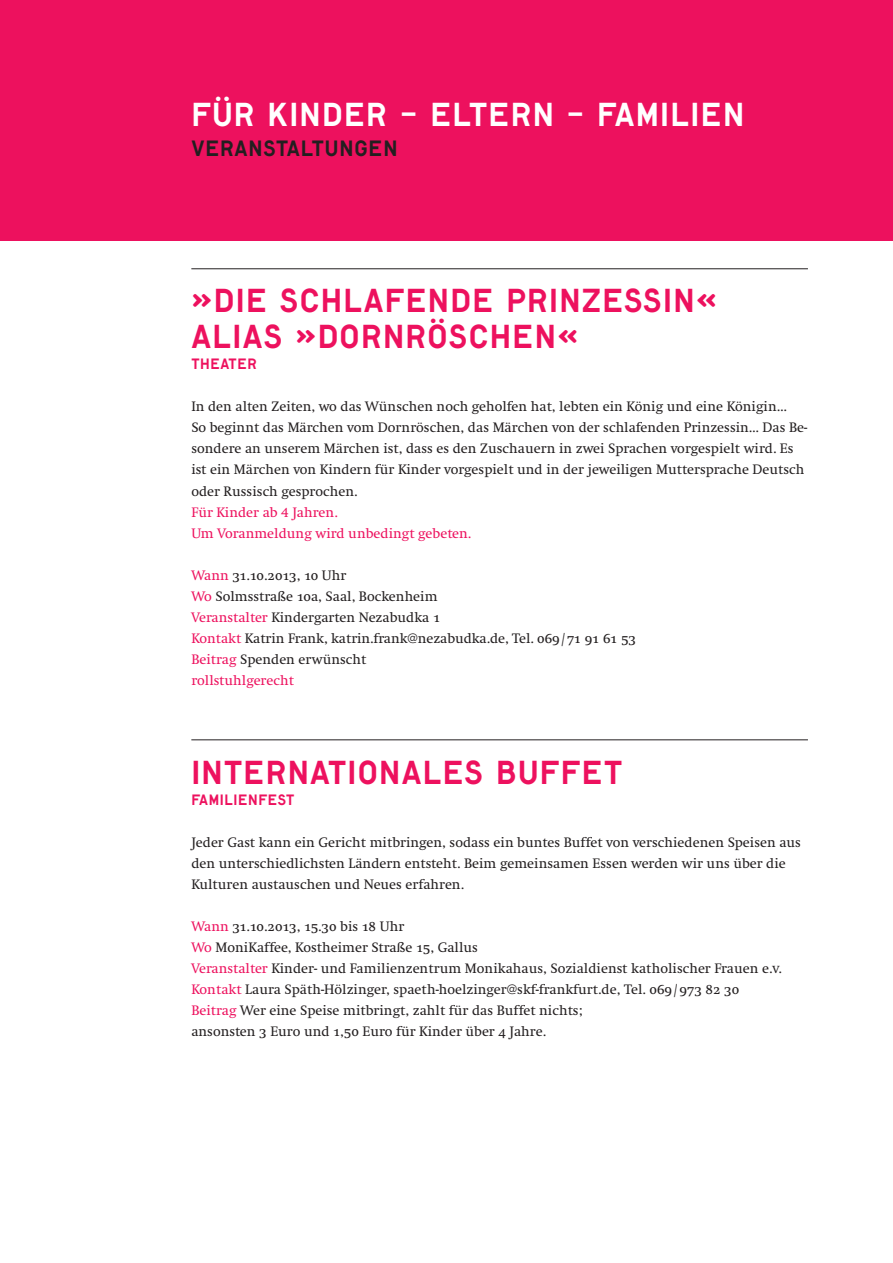
<style>
.page{position:relative;width:893px;height:1263px;background:#fff}
.page>*{position:absolute;margin:0;border:0;box-sizing:border-box;transform-origin:0 0}
.t1{font:31.5px/36px "Lutz Headline";letter-spacing:.04em;color:#ed115e}
.t2{font:31.5px "Lutz Headline";letter-spacing:.04em;color:#fff}
.t3{font:21px "Lutz Headline";letter-spacing:.04em;color:#231f20}
.t4{font:14.25px/21px "Swift";color:#231f20}
.t5{font:14.25px "Swift";color:#ed115e}
.t6{font:14.25px "Swift SC";letter-spacing:-.04em;color:#231f20}
.t7{font:14.25px "Lutz Headline";letter-spacing:.04em;color:#ed115e}
.s1{font-family:"Swift";color:#ed115e}
.s2{font-family:"Swift"}
.s3{color:#ed115e}
.s4{font-family:"Swift SC"}
</style>
<div class="page">
<div style="left:0;top:0;width:893px;height:240px;background:#ed115e"></div>
<hr style="left:191px;top:268px;width:617px;height:1px;background:#231f20">
<hr style="left:191px;top:739px;width:617px;height:1px;background:#231f20">
<p class="t2" style="left:191px;top:94px;width:554px">FÜR KINDER – ELTERN – FAMILIEN</p>
<p class="t3" style="left:191px;top:135px;width:208px">VERANSTALTUNGEN</p>
<h1 class="t1" style="left:191px;top:282px;width:527px">»DIE SCHLAFENDE PRINZESSIN«<br>ALIAS »DORNRÖSCHEN«</h1>
<p class="t7" style="left:191px;top:355px;width:67px">THEATER</p>
<p class="t4" style="left:191px;top:397px;width:617px">In den alten Zeiten, wo das Wünschen noch geholfen hat, lebten ein König und eine Königin…<br>So beginnt das Märchen vom Dornröschen, das Märchen von der schlafenden Prinzessin… Das Be&shy;sondere an unserem Märchen ist, dass es den Zuschauern in zwei Sprachen vorgespielt wird. Es ist ein Märchen von Kindern für Kinder vorgespielt und in der jeweiligen Muttersprache Deutsch oder Russisch gesprochen.</p>
<p class="t5" style="left:191px;top:504px;width:148px">Für Kinder ab 4 Jahren.</p>
<p class="t5" style="left:191px;top:525px;width:281px">Um Voranmeldung wird unbedingt gebeten.</p>
<h2 class="t6" style="left:191px;top:567px;width:157px"><span class="s1">Wann</span> 31.10.2013, 10 <span class="s2">Uhr</span></h2>
<h2 class="t4" style="left:191px;top:586px;width:248px"><span class="s3">Wo</span> Solmsstraße <span class="s4">10</span>a, Saal, Bockenheim</h2>
<h2 class="t4" style="left:191px;top:607px;width:251px"><span class="s3">Veranstalter</span> Kindergarten Nezabudka <span class="s4">1</span></h2>
<h2 class="t4" style="left:191px;top:628px;width:446px"><span class="s3">Kontakt</span> Katrin Frank, katrin.frank@nezabudka.de, Tel. <span class="s4">069/71 91 61 53</span></h2>
<h2 class="t4" style="left:191px;top:649px;width:177px"><span class="s3">Beitrag</span> Spenden erwünscht</h2>
<p class="t5" style="left:191px;top:672px;width:104px">rollstuhlgerecht</p>
<h1 class="t1" style="left:191px;top:753px;width:432px">INTERNATIONALES BUFFET</h1>
<p class="t7" style="left:191px;top:790px;width:105px">FAMILIENFEST</p>
<p class="t4" style="left:191px;top:832px;width:611px">Jeder Gast kann ein Gericht mitbringen, sodass ein buntes Buffet von verschiedenen Speisen aus den unterschiedlichsten Ländern entsteht. Beim gemeinsamen Essen werden wir uns über die<br>Kulturen austauschen und Neues erfahren.</p>
<h2 class="t6" style="left:191px;top:918px;width:214px"><span class="s1">Wann</span> 31.10.2013, 15.30 <span class="s2">bis</span> 18 <span class="s2">Uhr</span></h2>
<h2 class="t4" style="left:191px;top:937px;width:288px"><span class="s3">Wo</span> MoniKaffee, Kostheimer Straße <span class="s4">15</span>, Gallus</h2>
<h2 class="t4" style="left:191px;top:958px;width:592px"><span class="s3">Veranstalter</span> Kinder- und Familienzentrum Monikahaus, Sozialdienst katholischer Frauen e.<span class="s4">v.</span></h2>
<h2 class="t4" style="left:191px;top:979px;width:549px"><span class="s3">Kontakt</span> Laura Späth-Hölzinger, spaeth-hoelzinger@skf-frankfurt.de, Tel. <span class="s4">069/973 82 30</span></h2>
<h2 class="t4" style="left:191px;top:1000px;width:393px"><span class="s3">Beitrag</span> Wer eine Speise mitbringt, zahlt für das Buffet nichts;</h2>
<p class="t4" style="left:191px;top:1021px;width:356px">ansonsten <span class="s4">3</span> Euro und <span class="s4">1,50</span> Euro für Kinder über <span class="s4">4</span> Jahre.</p>
</div>
